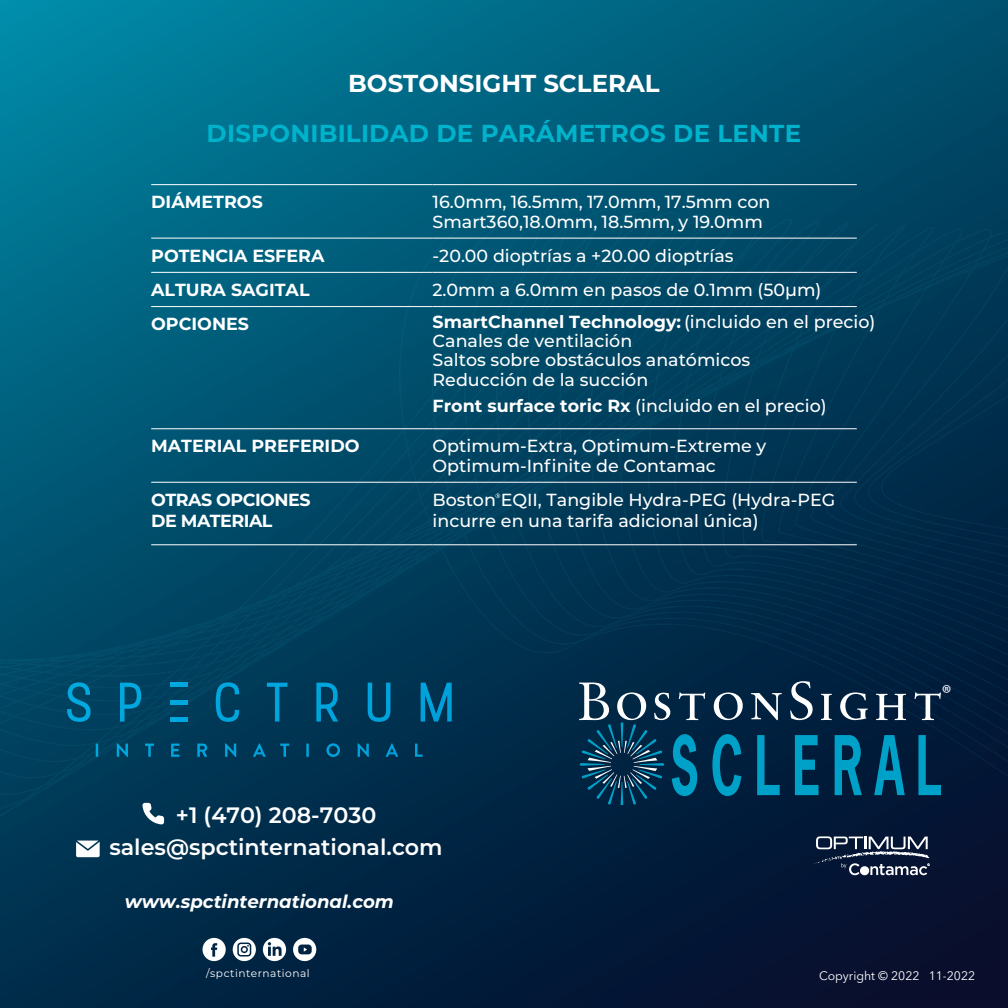
<style>
.page{position:relative;width:1008px;height:1008px;background:#fff}
.page>*{position:absolute;margin:0;border:0;box-sizing:border-box;transform-origin:0 0}
.t1{font:700 24.5px "Montserrat";letter-spacing:.01em;color:#00b3cc}
.t2{font:700 24.5px "Montserrat";color:#fff}
.t3{font:23.28px "Myriad Pro";color:#fff}
.t4{font:600 22.22px/32.4px "Montserrat";color:#fff;text-align:center}
.t5{font:italic 700 18.2px "Montserrat";color:#fff}
.t6{font:500 17.5px/19.2px "Montserrat";color:#fff}
.t7{font:700 17.5px "Montserrat";color:#fff}
.t8{font:700 17.5px/21px "Montserrat";letter-spacing:-.03em;color:#fff}
.t9{font:12.25px "Avenir Next LT Pro";color:#fff}
.t10{font:10.67px "Montserrat";letter-spacing:.05em;color:#fff}
.s1{font-weight:700}
</style>
<div class="page">
<img style="left:0;top:0;width:1008px;height:1008px">
<hr style="left:151px;top:184px;width:282px;height:1px;background:#fff">
<hr style="left:433px;top:184px;width:424px;height:1px;background:#fff">
<hr style="left:151px;top:238px;width:282px;height:1px;background:#fff">
<hr style="left:433px;top:238px;width:424px;height:1px;background:#fff">
<hr style="left:151px;top:272px;width:282px;height:1px;background:#fff">
<hr style="left:433px;top:272px;width:424px;height:1px;background:#fff">
<hr style="left:151px;top:306px;width:282px;height:1px;background:#fff">
<hr style="left:433px;top:306px;width:424px;height:1px;background:#fff">
<hr style="left:151px;top:428px;width:282px;height:1px;background:#fff">
<hr style="left:433px;top:428px;width:424px;height:1px;background:#fff">
<hr style="left:151px;top:482px;width:282px;height:1px;background:#fff">
<hr style="left:433px;top:482px;width:424px;height:1px;background:#fff">
<hr style="left:151px;top:544px;width:282px;height:1px;background:#fff">
<hr style="left:433px;top:544px;width:424px;height:1px;background:#fff">
<svg style="left:496px;top:494px;width:4px;height:4px"></svg>
<h1 class="t2" style="left:348px;top:66px;width:313px">BOSTONSIGHT SCLERAL</h1>
<h1 class="t1" style="left:207px;top:116px;width:596px">DISPONIBILIDAD DE PARÁMETROS DE LENTE</h1>
<p class="t7" style="left:151px;top:190px;width:113px">DIÁMETROS</p>
<p class="t6" style="left:433px;top:192px;width:339px">16.0mm, 16.5mm, 17.0mm, 17.5mm con<br>Smart360,18.0mm, 18.5mm, y 19.0mm</p>
<p class="t7" style="left:151px;top:243px;width:175px">POTENCIA ESFERA</p>
<p class="t6" style="left:433px;top:245px;width:303px">-20.00 dioptrías a +20.00 dioptrías</p>
<p class="t7" style="left:151px;top:277px;width:160px">ALTURA SAGITAL</p>
<p class="t6" style="left:433px;top:280px;width:390px">2.0mm a 6.0mm en pasos de 0.1mm (50μm)</p>
<p class="t7" style="left:151px;top:311px;width:99px">OPCIONES</p>
<p class="t6" style="left:433px;top:311px;width:444px"><span class="s1">SmartChannel Technology:</span> (incluido en el precio)<br>Canales de ventilación<br>Saltos sobre obstáculos anatómicos<br>Reducción de la succión</p>
<p class="t6" style="left:433px;top:395px;width:396px"><span class="s1">Front surface toric Rx</span> (incluido en el precio)</p>
<p class="t7" style="left:151px;top:434px;width:210px">MATERIAL PREFERIDO</p>
<p class="t6" style="left:433px;top:436px;width:335px">Optimum-Extra, Optimum-Extreme y<br>Optimum-Infinite de Contamac</p>
<p class="t8" style="left:151px;top:488px;width:161px">OTRAS OPCIONES<br>DE MATERIAL</p>
<p class="t6" style="left:433px;top:489px;width:404px;line-height:21px">Boston EQII, Tangible Hydra-PEG (Hydra-PEG incurre en una tarifa adicional única)</p>
<p class="t4" style="left:109px;top:798px;width:335px">+1 (470) 208-7030 sales@spctinternational.com</p>
<p class="t5" style="left:125px;top:889px;width:271px">www.spctinternational.com</p>
<h2 class="t3" style="left:942px;top:679px;width:11px">®</h2>
<p class="t10" style="left:206px;top:966px;width:105px">/spctinternational</p>
<p class="t9" style="left:819px;top:968px;width:158px">Copyright © 2022 11-2022</p>
</div>
